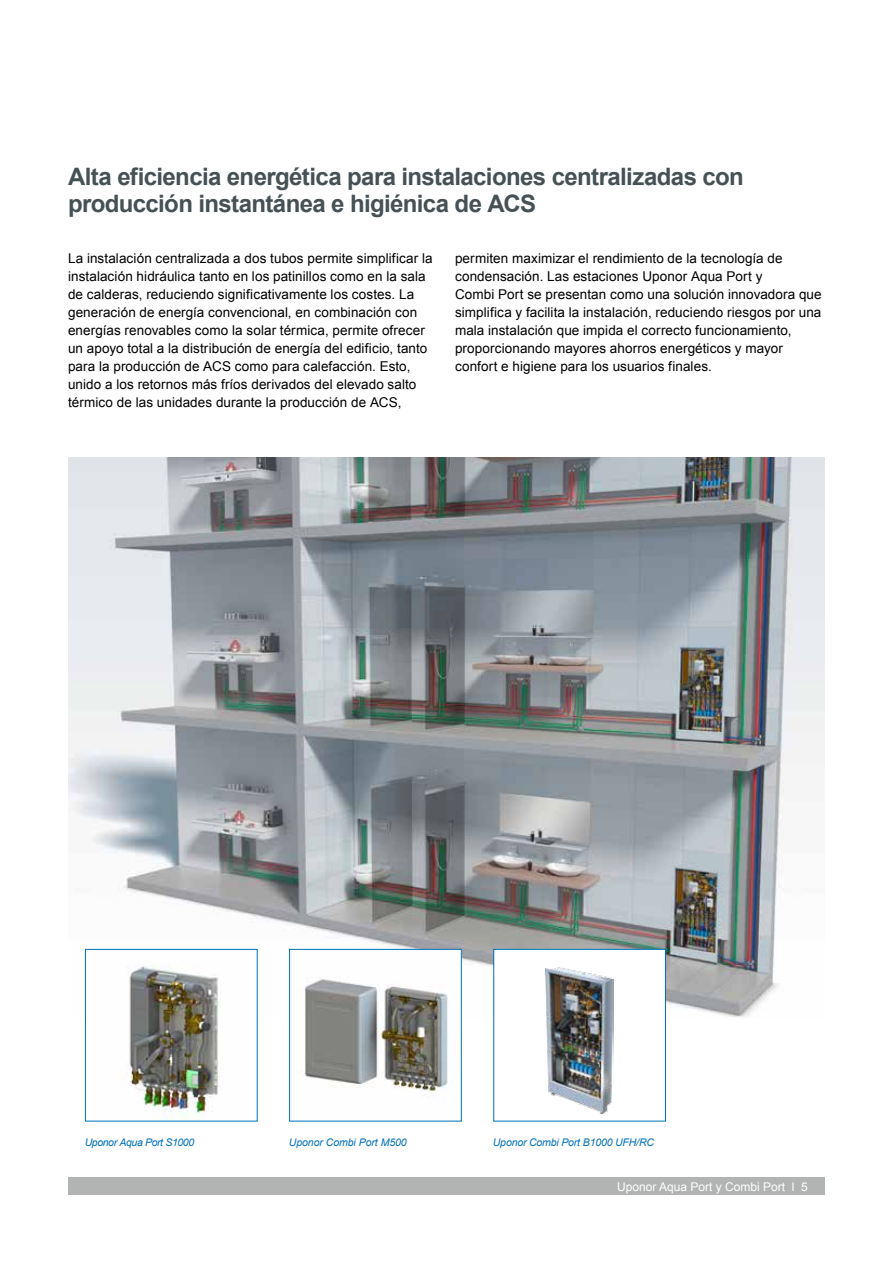
<style>
.page{position:relative;width:893px;height:1263px;background:#fff}
.page>*{position:absolute;margin:0;border:0;box-sizing:border-box;transform-origin:0 0}
.t1{font:700 24px/27px "Arial";letter-spacing:-.025em;color:#465155}
.t2{font:13.5px/18px "Arial";letter-spacing:.005em;color:#000}
.t3{font:12px "Arial";color:#fff}
.t4{font:italic 10.5px "Arial";letter-spacing:-.015em;color:#0071ba}
.t5{font:italic 10.5px "Arial";letter-spacing:-.035em;color:#0071ba}
</style>
<div class="page">
<div style="left:68px;top:1178px;width:757px;height:17px;background:#b2b3b3"></div>
<img style="left:68px;top:458px;width:757px;height:560px">
<div style="left:494px;top:949px;width:171px;height:172px;background:#fff"></div>
<img style="left:546px;top:968px;width:68px;height:145px">
<div style="left:493px;top:949px;width:173px;height:172px;border:1px solid #0071ba"></div>
<img style="left:87px;top:951px;width:169px;height:168px">
<div style="left:85px;top:949px;width:173px;height:172px;border:1px solid #0071ba"></div>
<img style="left:291px;top:951px;width:169px;height:146px">
<div style="left:289px;top:949px;width:173px;height:172px;border:1px solid #0071ba"></div>
<h1 class="t1" style="left:68px;top:164px;width:677px">Alta eficiencia energética para instalaciones centralizadas con producción instantánea e higiénica de ACS</h1>
<p class="t2" style="left:455px;top:249px;width:368px">permiten maximizar el rendimiento de la tecnología de condensación. Las estaciones Uponor Aqua Port y<br>Combi Port se presentan como una solución innovadora que simplifica y facilita la instalación, reduciendo riesgos por una mala instalación que impida el correcto funcionamiento, proporcionando mayores ahorros energéticos y mayor confort e higiene para los usuarios finales.</p>
<p class="t2" style="left:68px;top:249px;width:366px">La instalación centralizada a dos tubos permite simplificar la instalación hidráulica tanto en los patinillos como en la sala de calderas, reduciendo significativamente los costes. La generación de energía convencional, en combinación con energías renovables como la solar térmica, permite ofrecer un apoyo total a la distribución de energía del edificio, tanto para la producción de ACS como para calefacción. Esto, unido a los retornos más fríos derivados del elevado salto térmico de las unidades durante la producción de ACS,</p>
<p class="t5" style="left:85px;top:1136px;width:111px">Uponor Aqua Port S1000</p>
<p class="t4" style="left:289px;top:1136px;width:119px">Uponor Combi Port M500</p>
<p class="t4" style="left:493px;top:1136px;width:163px">Uponor Combi Port B1000 UFH/RC</p>
<p class="t3" style="left:617px;top:1179px;width:192px">Uponor Aqua Port y Combi Port l 5</p>
</div>
